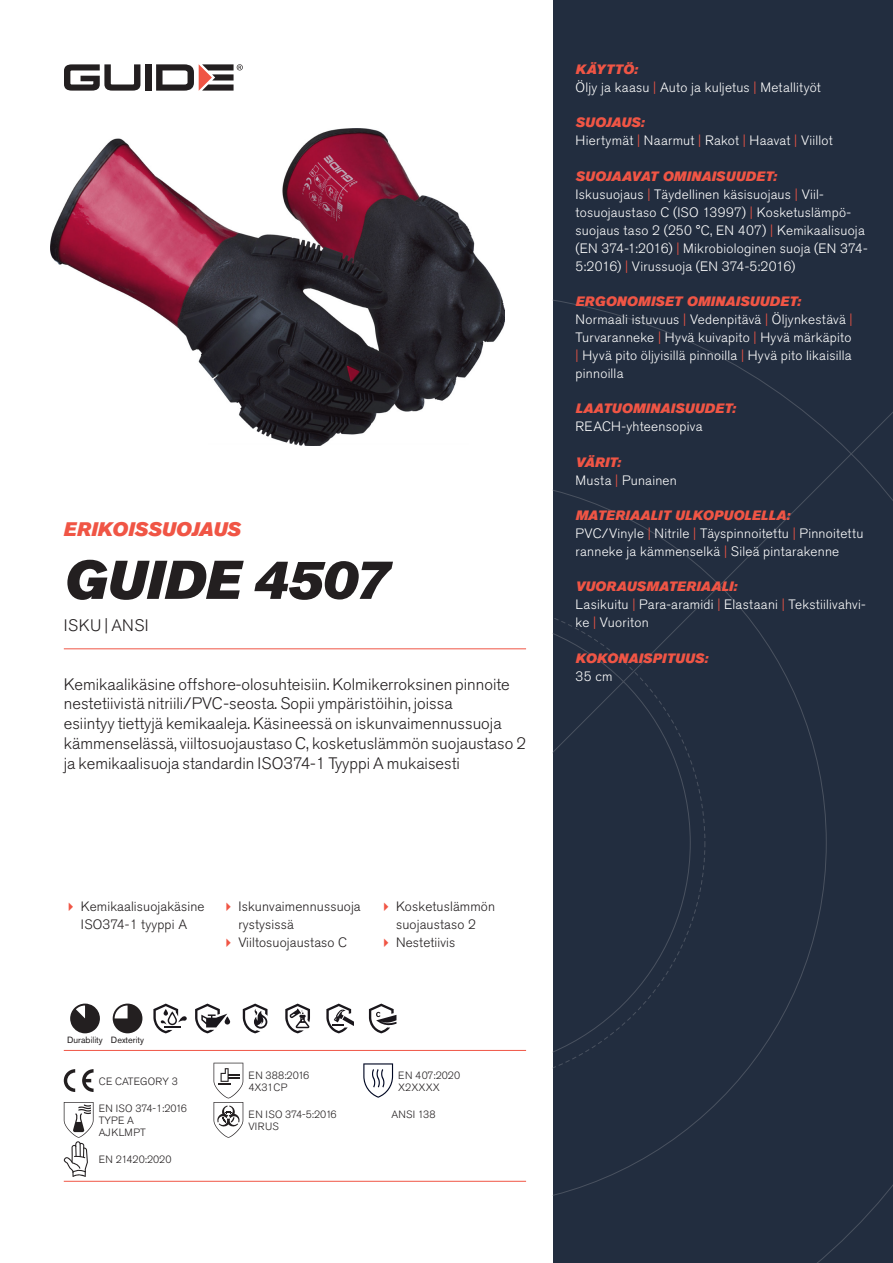
<style>
.page{position:relative;width:893px;height:1263px;background:#fff}
.page>*{position:absolute;margin:0;border:0;box-sizing:border-box;transform-origin:0 0}
.Rubrik{font:italic 54px "Akzidenz Grotesk Pro Super";color:#231f20}
.Överrubrik{font:italic 19.5px "Akzidenz Grotesk Pro Super";letter-spacing:.005em;color:#f05545}
.Ingress{font:300 16.5px/19.8px "Akzidenz Grotesk Pro";color:#231f20}
.Product_-_AltSegment{font:300 16.5px "Akzidenz Grotesk Pro";letter-spacing:.03em;color:#231f20}
.Produkt_-_Brödtext{font:300 13.5px/18px "Akzidenz Grotesk Pro";letter-spacing:.015em;color:#fff}
.Produkt_-_Namn{font:italic 13.5px "Akzidenz Grotesk Pro Super";letter-spacing:.015em;color:#f05545}
.t1{font:300 13.5px/18px "Akzidenz Grotesk Pro";letter-spacing:.01em;color:#231f20}
.t2{font:300 10.5px "Akzidenz Grotesk Pro";letter-spacing:.01em;color:#231f20}
.Produkt_-_Egenskaper{font:9px "Akzidenz Grotesk Pro";color:#231f20}
.s1{color:#f05545}
</style>
<div class="page">
<div style="left:145px;top:64px;width:7px;height:27px;background:#231f20"></div>
<svg style="left:156px;top:64px;width:87px;height:27px"></svg>
<svg style="left:64px;top:64px;width:76px;height:27px"></svg>
<div style="left:553px;top:0;width:340px;height:1263px;background:#222d3f"></div>
<svg style="left:553px;top:300px;width:340px;height:963px"></svg>
<hr style="left:64px;top:1050px;width:462px;height:1px;background:#f05545">
<hr style="left:64px;top:1181px;width:462px;height:1px;background:#f05545">
<svg style="left:70px;top:1003px;width:30px;height:30px"></svg>
<svg style="left:113px;top:1003px;width:29px;height:30px"></svg>
<svg style="left:153px;top:1003px;width:34px;height:30px"></svg>
<svg style="left:195px;top:1003px;width:35px;height:30px"></svg>
<svg style="left:243px;top:1003px;width:24px;height:30px"></svg>
<svg style="left:285px;top:1003px;width:25px;height:30px"></svg>
<svg style="left:326px;top:1003px;width:28px;height:30px"></svg>
<svg style="left:369px;top:1003px;width:27px;height:30px"></svg>
<svg style="left:64px;top:1069px;width:11px;height:23px"></svg>
<svg style="left:82px;top:1069px;width:12px;height:23px"></svg>
<svg style="left:363px;top:1063px;width:30px;height:35px"></svg>
<svg style="left:214px;top:1063px;width:29px;height:75px"></svg>
<svg style="left:64px;top:1102px;width:30px;height:75px"></svg>
<img style="left:51px;top:129px;width:453px;height:316px">
<hr style="left:64px;top:648px;width:462px;height:1px;background:#f05545">
<p class="Överrubrik" style="left:64px;top:517px;width:179px">ERIKOISSUOJAUS</p>
<p class="Rubrik" style="left:64px;top:545px;width:327px">GUIDE 4507</p>
<p class="Product_-_AltSegment" style="left:64px;top:615px;width:86px">ISKU | ANSI</p>
<p class="Ingress" style="left:64px;top:674px;width:464px">Kemikaalikäsine offshore-olosuhteisiin. Kolmikerroksinen pinnoite nestetiivistä nitriili/PVC-seosta. Sopii ympäristöihin, joissa<br>esiintyy tiettyjä kemikaaleja. Käsineessä on iskunvaimennussuoja kämmenselässä, viiltosuojaustaso C, kosketuslämmön suojaustaso 2 ja kemikaalisuoja standardin ISO374-1 Tyyppi A mukaisesti</p>
<p class="Produkt_-_Namn" style="left:576px;top:60px;width:64px">KÄYTTÖ:</p>
<p class="Produkt_-_Brödtext" style="left:576px;top:78px;width:247px">Öljy ja kaasu <span class="s1">|</span> Auto ja kuljetus <span class="s1">|</span> Metallityöt</p>
<p class="Produkt_-_Namn" style="left:576px;top:114px;width:70px">SUOJAUS:</p>
<p class="Produkt_-_Brödtext" style="left:576px;top:132px;width:259px">Hiertymät <span class="s1">|</span> Naarmut <span class="s1">|</span> Rakot <span class="s1">|</span> Haavat <span class="s1">|</span> Viillot</p>
<p class="Produkt_-_Namn" style="left:576px;top:167px;width:203px">SUOJAAVAT OMINAISUUDET:</p>
<p class="Produkt_-_Brödtext" style="left:576px;top:185px;width:294px">Iskusuojaus <span class="s1">|</span> Täydellinen käsisuojaus <span class="s1">|</span> Viil&shy;tosuojaustaso C (ISO 13997) <span class="s1">|</span> Kosketuslämpö&shy;suojaus taso 2 (250 °C, EN 407) <span class="s1">|</span> Kemikaalisuoja (EN 374-1:2016) <span class="s1">|</span> Mikrobiologinen suoja (EN 374- 5:2016) <span class="s1">|</span> Virussuoja (EN 374-5:2016)</p>
<p class="Produkt_-_Namn" style="left:576px;top:292px;width:227px">ERGONOMISET OMINAISUUDET:</p>
<p class="Produkt_-_Brödtext" style="left:576px;top:310px;width:279px;text-align:justify">Normaali istuvuus <span class="s1">|</span> Vedenpitävä <span class="s1">|</span> Öljynkestävä <span class="s1">| </span>Turvaranneke <span class="s1">|</span> Hyvä kuivapito <span class="s1">|</span> Hyvä märkäpito <span class="s1">|</span> Hyvä pito öljyisillä pinnoilla <span class="s1">|</span> Hyvä pito likaisilla pinnoilla</p>
<p class="Produkt_-_Namn" style="left:576px;top:400px;width:162px">LAATUOMINAISUUDET:</p>
<p class="Produkt_-_Brödtext" style="left:576px;top:418px;width:128px">REACH-yhteensopiva</p>
<p class="Produkt_-_Namn" style="left:576px;top:453px;width:47px">VÄRIT:</p>
<p class="Produkt_-_Brödtext" style="left:576px;top:471px;width:103px">Musta <span class="s1">|</span> Punainen</p>
<p class="Produkt_-_Namn" style="left:576px;top:506px;width:216px">MATERIAALIT ULKOPUOLELLA:</p>
<p class="Produkt_-_Brödtext" style="left:576px;top:524px;width:289px">PVC/Vinyle <span class="s1">|</span> Nitrile <span class="s1">|</span> Täyspinnoitettu <span class="s1">|</span> Pinnoitettu ranneke ja kämmenselkä <span class="s1">|</span> Sileä pintarakenne</p>
<p class="Produkt_-_Namn" style="left:576px;top:578px;width:163px">VUORAUSMATERIAALI:</p>
<p class="Produkt_-_Brödtext" style="left:576px;top:596px;width:292px">Lasikuitu <span class="s1">|</span> Para-aramidi <span class="s1">|</span> Elastaani <span class="s1">|</span> Tekstiilivahvi&shy;ke <span class="s1">|</span> Vuoriton</p>
<p class="Produkt_-_Namn" style="left:576px;top:649px;width:134px">KOKONAISPITUUS:</p>
<p class="Produkt_-_Brödtext" style="left:576px;top:667px;width:38px">35 cm</p>
<p class="t1" style="left:81px;top:897px;width:125px">Kemikaalisuojakäsine<br>ISO374-1 tyyppi A</p>
<p class="t1" style="left:238px;top:897px;width:124px">Iskunvaimennussuoja rystysissä</p>
<p class="t1" style="left:238px;top:933px;width:110px">Viiltosuojaustaso C</p>
<p class="t1" style="left:396px;top:897px;width:101px">Kosketuslämmön suojaustaso 2</p>
<p class="t1" style="left:396px;top:933px;width:61px">Nestetiivis</p>
<p class="Produkt_-_Egenskaper" style="left:67px;top:1034px;width:37px">Durability</p>
<p class="Produkt_-_Egenskaper" style="left:111px;top:1034px;width:35px">Dexterity</p>
<p class="t2" style="left:99px;top:1074px;width:81px">CE CATEGORY 3</p>
<p class="t2" style="left:99px;top:1101px;width:90px">EN ISO 374-1:2016</p>
<p class="t2" style="left:99px;top:1113px;width:37px">TYPE A</p>
<p class="t2" style="left:99px;top:1125px;width:49px">AJKLMPT</p>
<p class="t2" style="left:99px;top:1152px;width:74px">EN 21420:2020</p>
<p class="t2" style="left:248px;top:1068px;width:62px">EN 388:2016</p>
<p class="t2" style="left:248px;top:1080px;width:40px">4X31CP</p>
<p class="t2" style="left:248px;top:1107px;width:90px">EN ISO 374-5:2016</p>
<p class="t2" style="left:248px;top:1119px;width:32px">VIRUS</p>
<p class="t2" style="left:398px;top:1068px;width:63px">EN 407:2020</p>
<p class="t2" style="left:398px;top:1080px;width:43px">X2XXXX</p>
<p class="t2" style="left:391px;top:1107px;width:46px">ANSI 138</p>
</div>
